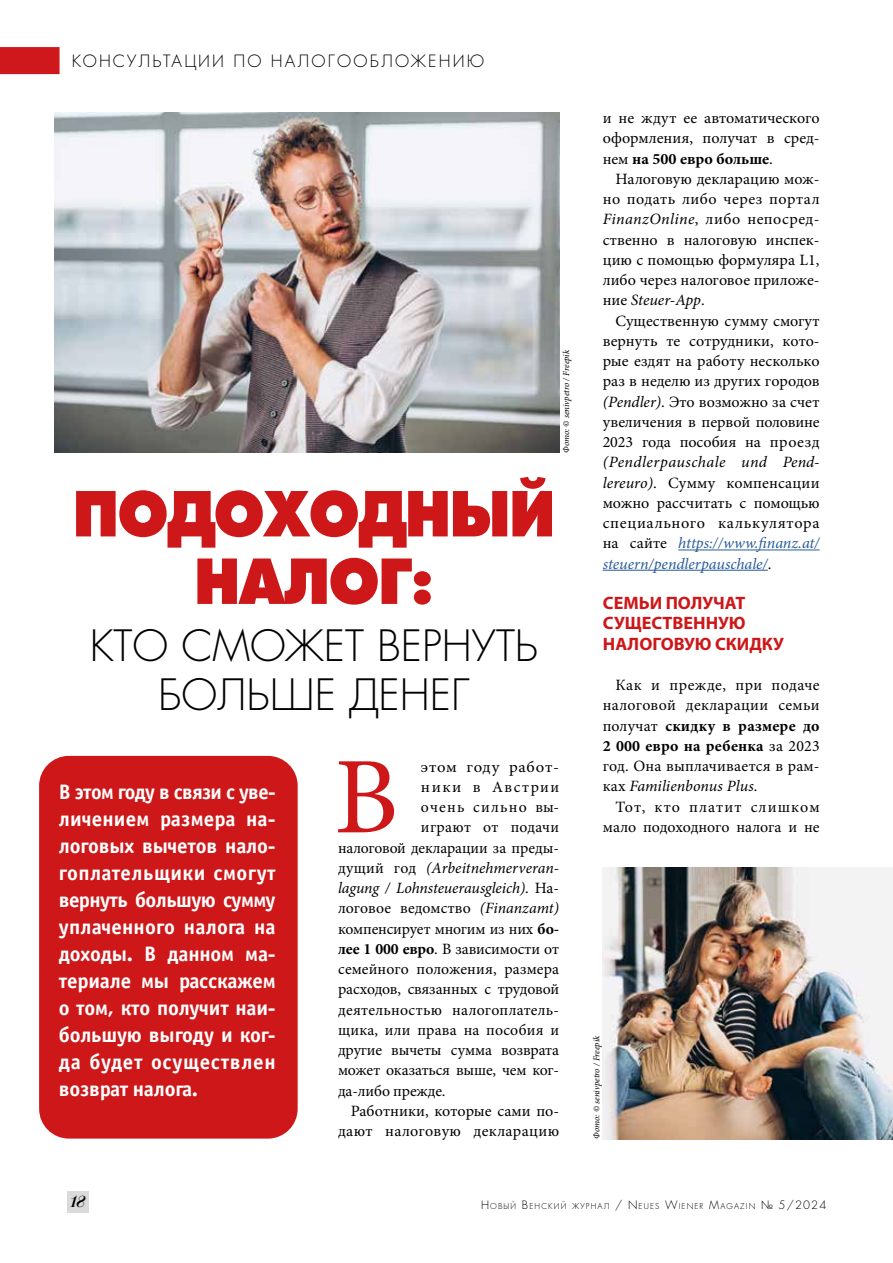
<style>
.page{position:relative;width:893px;height:1263px;background:#fff}
.page>*{position:absolute;margin:0;border:0;box-sizing:border-box;transform-origin:0 0}
.t1{font:109.2px "Minion Pro";color:#cd1719}
.t2{font:60.3px/67.5px "Favorit Extra Bold C";letter-spacing:-.03em;color:#cd1719;text-align:center;scale:.94 1}
.t3{font:42px/49.5px "Favorit Light C";color:#000;text-align:center}
.t4{font:21px/27px "Officina Sans Bold C";letter-spacing:-.01em;color:#fff;text-align:justify}
.t5{font:700 18px/20.2px "Myriad Pro";color:#cd1719}
.t6{font:16.5px "Favorit Light C";letter-spacing:.13em;color:#000}
.t7{font:italic 16.5px "Paragon Nord C";color:#000}
.t8{font:15.75px/20.2px "Minion Pro";letter-spacing:.005em;color:#000;text-align:justify}
.t9{font:italic 15.75px "Minion Pro";letter-spacing:-.005em;color:#000}
.t10{font:15.75px "Minion Pro";letter-spacing:-.015em;color:#000}
.t11{font:15.75px "Minion Pro";letter-spacing:.045em;color:#000;scale:1.06 1}
.t12{font:15.75px "Minion Pro";letter-spacing:.08em;color:#000}
.t13{font:15.75px "Minion Pro";letter-spacing:.09em;color:#000;scale:1.06 1}
.t14{font:italic 9px "Minion Pro";letter-spacing:-.005em;color:#000}
.t15{font:7.8px "Favorit Light C";letter-spacing:.145em;color:#000}
.s1{font-style:normal}
.s2{font-style:italic}
.s3{font-weight:700}
.s4{font-style:italic;color:#275b9b}
.s5{font-size:11.25px}
</style>
<div class="page">
<div style="left:67px;top:1192px;width:22px;height:21px;background:#dadada"></div>
<div style="left:39px;top:756px;width:259px;height:382px;background:#cd1719;border-radius:30px"></div>
<div style="left:0;top:47px;width:60px;height:27px;background:#ce181c"></div>
<hr style="left:678px;top:549px;width:142px;height:1px;background:#275b9b">
<hr style="left:603px;top:570px;width:165px;height:1px;background:#275b9b">
<img style="left:55px;top:112px;width:505px;height:341px">
<img style="left:603px;top:867px;width:290px;height:272px">
<p class="t6" style="left:72px;top:50px;width:414px">КОНСУЛЬТАЦИИ ПО НАЛОГООБЛОЖЕНИЮ</p>
<h2 class="t2" style="left:73px;top:481px;width:515px">ПОДОХОДНЫЙ<br>НАЛОГ:</h2>
<h3 class="t3" style="left:90px;top:621px;width:450px">КТО СМОЖЕТ ВЕРНУТЬ<br>БОЛЬШЕ ДЕНЕГ</h3>
<p class="t14" style="left:560px;top:453px;width:104px;rotate:-90deg">Фото: © senivpetro / Freepik</p>
<p class="t4" style="left:59px;top:779px;width:218px">В этом году в связи с уве&shy;личением размера на&shy;логовых вычетов нало&shy;гоплательщики смогут вернуть большую сумму уплаченного налога на доходы. В данном ма&shy;териале мы расскажем о том, кто получит наи&shy;большую выгоду и ког&shy;да будет осуществлен возврат налога.</p>
<h1 class="t1" style="left:334px;top:724px;width:66px">В</h1>
<p class="t11" style="left:421px;top:756px;width:132px">этом году работ-</p>
<p class="t13" style="left:421px;top:776px;width:132px">ники в Австрии</p>
<p class="t12" style="left:421px;top:796px;width:140px">очень сильно вы-</p>
<p class="t8" style="left:421px;top:817px;width:140px">играют от подачи</p>
<p class="t8" style="left:338px;top:837px;width:223px">налоговой декларации за преды-</p>
<p class="t9" style="left:338px;top:857px;width:223px"><span class="s1">дущий год</span> (Arbeitnehmerveran-</p>
<p class="t9" style="left:338px;top:877px;width:223px">lagung / Lohnsteuerausgleich)<span class="s1">. На-</span></p>
<p class="t8" style="left:338px;top:898px;width:223px">логовое ведомство <span class="s2">(Finanzamt)</span></p>
<p class="t8" style="left:338px;top:918px;width:223px">компенсирует многим из них <span class="s3">бо-</span></p>
<p class="t8" style="left:338px;top:939px;width:223px"><span class="s3">лее 1 000 евро</span>. В зависимости от</p>
<p class="t8" style="left:338px;top:959px;width:223px">семейного положения, размера</p>
<p class="t8" style="left:338px;top:979px;width:223px">расходов, связанных с трудовой</p>
<p class="t8" style="left:338px;top:999px;width:223px">деятельностью налогоплатель-</p>
<p class="t8" style="left:338px;top:1020px;width:223px">щика, или права на пособия и</p>
<p class="t8" style="left:338px;top:1040px;width:223px">другие вычеты сумма возврата</p>
<p class="t10" style="left:338px;top:1060px;width:223px">может оказаться выше, чем ког-</p>
<p class="t8" style="left:338px;top:1080px;width:109px">да-либо прежде.</p>
<p class="t8" style="left:351px;top:1101px;width:210px">Работники, которые сами по-</p>
<p class="t8" style="left:338px;top:1121px;width:223px">дают налоговую декларацию</p>
<p class="t8" style="left:603px;top:108px;width:218px">и не ждут ее автоматического оформления, получат в сред&shy;нем <span class="s3">на 500 евро больше</span>.</p>
<p class="t8" style="left:603px;top:169px;width:218px;text-indent:13px">Налоговую декларацию мож&shy;но подать либо через портал <span class="s2">FinanzOnline</span>, либо непосред&shy;ственно в налоговую инспек&shy;цию с помощью формуляра L1, либо через налоговое приложе&shy;ние <span class="s2">Steuer-App</span>.</p>
<p class="t8" style="left:603px;top:310px;width:218px;text-indent:13px">Существенную сумму смогут вернуть те сотрудники, кото&shy;рые ездят на работу несколько раз в неделю из других городов <span class="s2">(Pendler)</span>. Это возможно за счет увеличения в первой половине 2023 года пособия на проезд</p>
<p class="t8" style="left:603px;top:452px;width:218px"><span class="s2">(Pendlerpauschale und Pend&shy;lereuro)</span>. Сумму компенсации можно рассчитать с помощью специального калькулятора на сайте <span class="s4">https://www.finanz.at/ steuern/pendlerpauschale/</span>.</p>
<p class="t5" style="left:603px;top:592px;width:182px">СЕМЬИ ПОЛУЧАТ<br>СУЩЕСТВЕННУЮ<br>НАЛОГОВУЮ СКИДКУ</p>
<p class="t8" style="left:603px;top:675px;width:218px;text-indent:13px">Как и прежде, при подаче налоговой декларации семьи получат <span class="s3">скидку в размере до 2 000 евро на ребенка</span> за 2023 год. Она выплачивается в рам&shy;ках <span class="s2">Familienbonus Plus</span>.</p>
<p class="t8" style="left:603px;top:796px;width:218px;text-align:right">Тот, кто платит слишком мало подоходного налога и не</p>
<p class="t14" style="left:590px;top:1138px;width:104px;rotate:-90deg">Фото: © senivpetro / Freepik</p>
<p class="t7" style="left:70px;top:1192px;width:16px">18</p>
<p class="t15" style="left:481px;top:1201px;width:347px"><span class="s5">Н</span>ОВЫЙ <span class="s5">В</span>ЕНСКИЙ ЖУРНАЛ <span class="s5">/</span> <span class="s5">N</span>EUES <span class="s5">W</span>IEN ER <span class="s5">M</span>AGAZIN <span class="s5">№ 5/2024</span></p>
</div>
